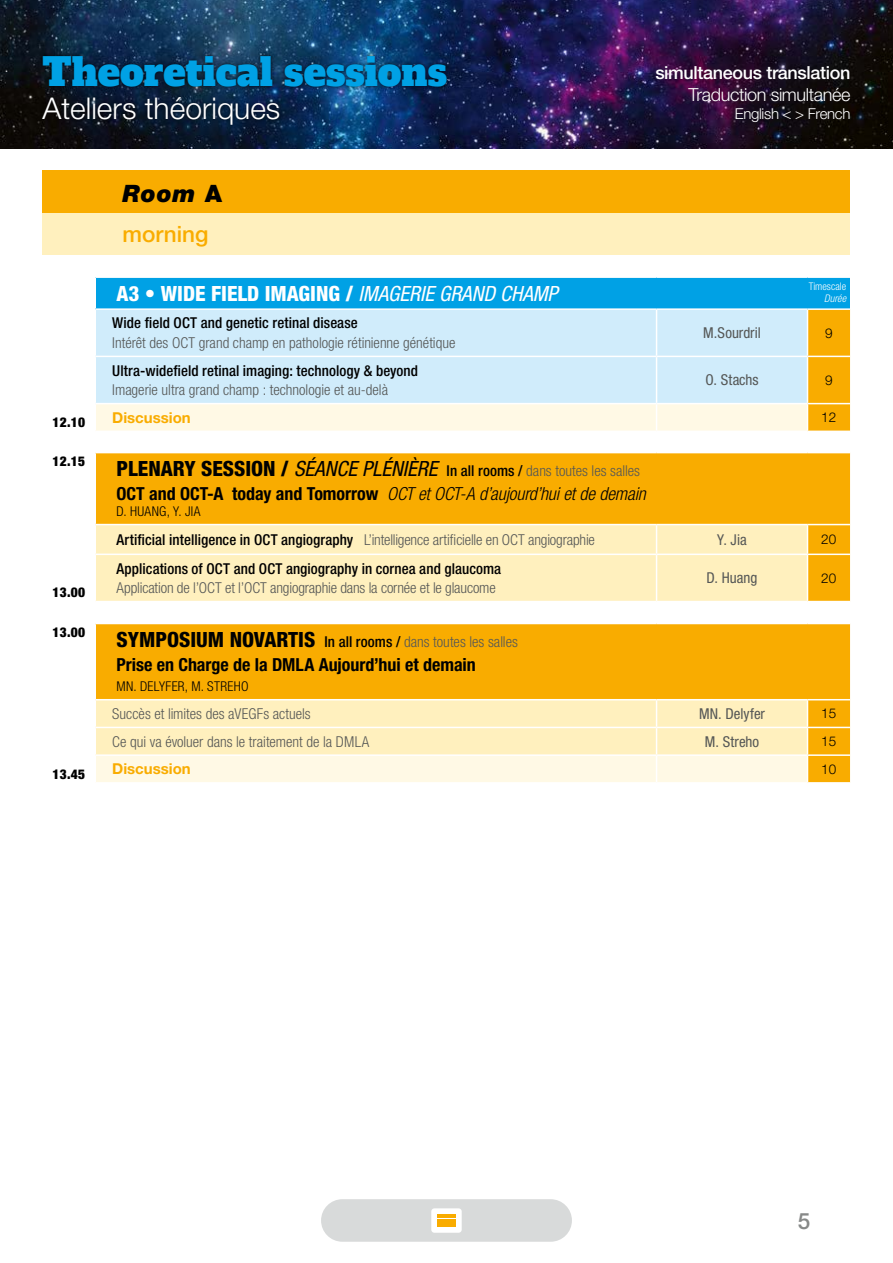
<style>
.page{position:relative;width:893px;height:1263px;background:#fff}
.page>*{position:absolute;margin:0;border:0;box-sizing:border-box;transform-origin:0 0}
.t1{font:37.5px "Alfa Slab One";color:#00a1e5}
.t2{font:300 30px "Helvetica Neue LT Std";color:#fff}
.t3{font:italic 900 24px "Helvetica Neue LT Std";color:#000}
.t4{font:500 22.5px "Helvetica Neue LT Std";color:#f9ac00}
.t5{font:500 22.5px "Helvetica Neue LT Std";color:#878988}
.t6{font:800 condensed 21px "Helvetica Neue LT Std";color:#fff}
.t7{font:italic 300 condensed 18px "Helvetica Neue LT Std";letter-spacing:-.005em;color:#000}
.t8{font:700 condensed 18px "Helvetica Neue LT Std";color:#000}
.t9{font:500 18px "Helvetica Neue LT Std";letter-spacing:-.02em;color:#fff}
.t10{font:300 18px "Helvetica Neue LT Std";letter-spacing:-.02em;color:#fff}
.t11{font:300 condensed 15px "Helvetica Neue LT Std";color:#555756}
.t12{font:500 condensed 15px "Helvetica Neue LT Std";letter-spacing:.005em;color:#000}
.t13{font:condensed 15px "Helvetica Neue LT Std";color:#555756}
.t14{font:700 15px "Helvetica Neue LT Std";color:#f9ac00}
.t15{font:300 15px "Helvetica Neue LT Std";letter-spacing:-.02em;color:#fff}
.t16{font:300 condensed 13.5px "Helvetica Neue LT Std";letter-spacing:.025em;color:#000}
.t17{font:900 condensed 13.5px "Helvetica Neue LT Std";letter-spacing:.02em;color:#000}
.t18{font:300 13.5px "Helvetica Neue LT Std";color:#000}
.t19{font:300 condensed 10.5px "Helvetica Neue LT Std";color:#fff}
.t20{font:italic 300 condensed 10.5px "Helvetica Neue LT Std";color:#fff}
.s1{font-style:normal}
.s2{font-weight:400;font-style:italic}
.s3{font-weight:800;font-size:21px;color:#000}
.s4{font-weight:400;font-style:italic;font-size:21px;color:#000}
.s5{font-weight:500;color:#000}
.s6{font-weight:700;font-style:normal}
</style>
<div class="page">
<div style="left:43px;top:213px;width:807px;height:42px;background:#fff0be"></div>
<div style="left:43px;top:170px;width:807px;height:43px;background:#f9ac00"></div>
<div style="left:95px;top:277px;width:755px;height:32px;background:#00a1e5"></div>
<div style="left:96px;top:310px;width:711px;height:93px;background:#d0ecfb"></div>
<svg style="left:96px;top:404px;width:711px;height:378px;fill:#fff9e5"></svg>
<div style="left:96px;top:453px;width:711px;height:71px;background:#f9ac00"></div>
<svg style="left:96px;top:525px;width:711px;height:229px;background:#fcda85"></svg>
<hr style="left:95px;top:308px;width:562px;height:2px;background:#fff">
<hr style="left:657px;top:308px;width:150px;height:2px;background:#fff">
<hr style="left:656px;top:310px;width:1px;height:46px;background:#fff">
<hr style="left:807px;top:308px;width:43px;height:2px;background:#fff">
<hr style="left:95px;top:356px;width:562px;height:1px;background:#fff">
<hr style="left:657px;top:356px;width:150px;height:1px;background:#fff">
<hr style="left:656px;top:357px;width:1px;height:46px;background:#fff">
<svg style="left:656px;top:404px;width:1px;height:27px"></svg>
<hr style="left:95px;top:431px;width:562px;height:1px;background:#fff">
<hr style="left:657px;top:431px;width:150px;height:1px;background:#fff">
<hr style="left:95px;top:524px;width:562px;height:1px;background:#fff">
<hr style="left:657px;top:524px;width:150px;height:1px;background:#fff">
<svg style="left:656px;top:525px;width:1px;height:29px"></svg>
<hr style="left:95px;top:554px;width:562px;height:1px;background:#fff">
<hr style="left:657px;top:554px;width:150px;height:1px;background:#fff">
<hr style="left:656px;top:555px;width:1px;height:46px;background:#fff">
<hr style="left:95px;top:601px;width:562px;height:1px;background:#fff">
<hr style="left:657px;top:601px;width:150px;height:1px;background:#fff">
<hr style="left:95px;top:699px;width:562px;height:1px;background:#fff">
<hr style="left:657px;top:699px;width:150px;height:1px;background:#fff">
<hr style="left:95px;top:727px;width:562px;height:1px;background:#fff">
<hr style="left:657px;top:727px;width:150px;height:1px;background:#fff">
<hr style="left:95px;top:754px;width:562px;height:2px;background:#fff">
<hr style="left:657px;top:754px;width:150px;height:2px;background:#fff">
<svg style="left:656px;top:700px;width:1px;height:82px"></svg>
<svg style="left:807px;top:309px;width:43px;height:473px;background:#f9b722"></svg>
<hr style="left:95px;top:276px;width:562px;height:2px;background:#fff">
<hr style="left:94px;top:278px;width:2px;height:30px;background:#fff">
<hr style="left:657px;top:276px;width:150px;height:2px;background:#fff">
<hr style="left:807px;top:276px;width:43px;height:2px;background:#fff">
<hr style="left:95px;top:452px;width:562px;height:1px;background:#fff">
<hr style="left:657px;top:452px;width:150px;height:1px;background:#fff">
<hr style="left:807px;top:452px;width:43px;height:1px;background:#fff">
<hr style="left:95px;top:623px;width:562px;height:1px;background:#fff">
<hr style="left:657px;top:623px;width:150px;height:1px;background:#fff">
<hr style="left:807px;top:623px;width:43px;height:1px;background:#fff">
<img style="left:0;top:0;width:893px;height:149px">
<div style="left:39px;top:52px;width:412px;height:77px;background:#000;opacity:.75"></div>
<div style="left:321px;top:1199px;width:251px;height:43px;background:#d8dada;border-radius:21px"></div>
<div style="left:431px;top:1208px;width:31px;height:25px;background:#fff;border-radius:3px"></div>
<hr style="left:437px;top:1214px;width:19px;height:3px;background:#f9ac00">
<hr style="left:437px;top:1219px;width:19px;height:3px;background:#f9ac00">
<hr style="left:437px;top:1223px;width:19px;height:3px;background:#f9ac00">
<h1 class="t1" style="left:43px;top:39px;width:406px">Theoretical sessions</h1>
<h2 class="t2" style="left:43px;top:90px;width:239px">Ateliers théoriques</h2>
<h3 class="t3" style="left:123px;top:179px;width:101px">Room <span class="s1">A</span></h3>
<h3 class="t4" style="left:123px;top:220px;width:87px">morning</h3>
<h3 class="t6" style="left:117px;top:280px;width:443px">A3 • WIDE FIELD IMAGING / <span class="s2">IMAGERIE GRAND CHAMP</span></h3>
<p class="t12" style="left:112px;top:314px;width:247px">Wide field OCT and genetic retinal disease</p>
<p class="t11" style="left:112px;top:334px;width:345px">Intérêt des OCT grand champ en pathologie rétinienne génétique</p>
<p class="t12" style="left:112px;top:361px;width:307px">Ultra-widefield retinal imaging: technology &amp; beyond</p>
<p class="t11" style="left:112px;top:381px;width:277px">Imagerie ultra grand champ : technologie et au-delà</p>
<p class="t9" style="left:655px;top:62px;width:197px">simultaneous translation</p>
<p class="t10" style="left:689px;top:83px;width:163px">Traduction simultanée</p>
<p class="t15" style="left:735px;top:104px;width:117px">English &lt; &gt; French</p>
<p class="t19" style="left:809px;top:280px;width:39px">Timescale</p>
<p class="t20" style="left:824px;top:292px;width:24px">Durée</p>
<p class="t13" style="left:703px;top:324px;width:59px">M.Sourdril</p>
<p class="t18" style="left:825px;top:325px;width:9px">9</p>
<p class="t13" style="left:705px;top:371px;width:55px">O. Stachs</p>
<p class="t18" style="left:825px;top:372px;width:9px">9</p>
<p class="t17" style="left:53px;top:414px;width:34px">12.10</p>
<p class="t14" style="left:112px;top:408px;width:80px">Discussion</p>
<p class="t18" style="left:821px;top:409px;width:17px">12</p>
<p class="t17" style="left:53px;top:453px;width:34px">12.15</p>
<p class="t11" style="left:117px;top:462px;width:525px"><span class="s3">PLENARY SESSION /</span> <span class="s4">SÉANCE PLÉNIÈRE</span> <span class="s5">In all rooms /</span> dans toutes les salles</p>
<p class="t7" style="left:117px;top:483px;width:531px"><span class="s6">OCT and OCT-A today and Tomorrow</span> OCT et OCT-A d’aujourd’hui et de demain</p>
<p class="t16" style="left:117px;top:503px;width:85px">D. HUANG, Y. JIA</p>
<p class="t11" style="left:117px;top:531px;width:480px"><span class="s5">Artificial intelligence in OCT angiography</span> L’intelligence artificielle en OCT angiographie</p>
<p class="t13" style="left:717px;top:531px;width:31px">Y. Jia</p>
<p class="t18" style="left:821px;top:531px;width:17px">20</p>
<p class="t17" style="left:53px;top:584px;width:34px">13.00</p>
<p class="t12" style="left:117px;top:559px;width:386px">Applications of OCT and OCT angiography in cornea and glaucoma</p>
<p class="t11" style="left:117px;top:579px;width:381px">Application de l’OCT et l’OCT angiographie dans la cornée et le glaucome</p>
<p class="t13" style="left:707px;top:569px;width:52px">D. Huang</p>
<p class="t18" style="left:821px;top:570px;width:17px">20</p>
<p class="t17" style="left:53px;top:624px;width:34px">13.00</p>
<p class="t11" style="left:117px;top:633px;width:403px"><span class="s3">SYMPOSIUM NOVARTIS</span> <span class="s5">In all rooms /</span> dans toutes les salles</p>
<p class="t8" style="left:117px;top:653px;width:361px">Prise en Charge de la DMLA Aujourd’hui et demain</p>
<p class="t16" style="left:117px;top:679px;width:134px">MN. DELYFER, M. STREHO</p>
<p class="t11" style="left:112px;top:705px;width:200px">Succès et limites des aVEGFs actuels</p>
<p class="t13" style="left:699px;top:705px;width:68px">MN. Delyfer</p>
<p class="t18" style="left:821px;top:705px;width:17px">15</p>
<p class="t11" style="left:112px;top:733px;width:259px">Ce qui va évoluer dans le traitement de la DMLA</p>
<p class="t13" style="left:705px;top:733px;width:56px">M. Streho</p>
<p class="t18" style="left:821px;top:733px;width:17px">15</p>
<p class="t17" style="left:53px;top:765px;width:34px">13.45</p>
<p class="t14" style="left:112px;top:760px;width:80px">Discussion</p>
<p class="t18" style="left:821px;top:761px;width:17px">10</p>
<h3 class="t5" style="left:798px;top:1207px;width:14px">5</h3>
</div>
